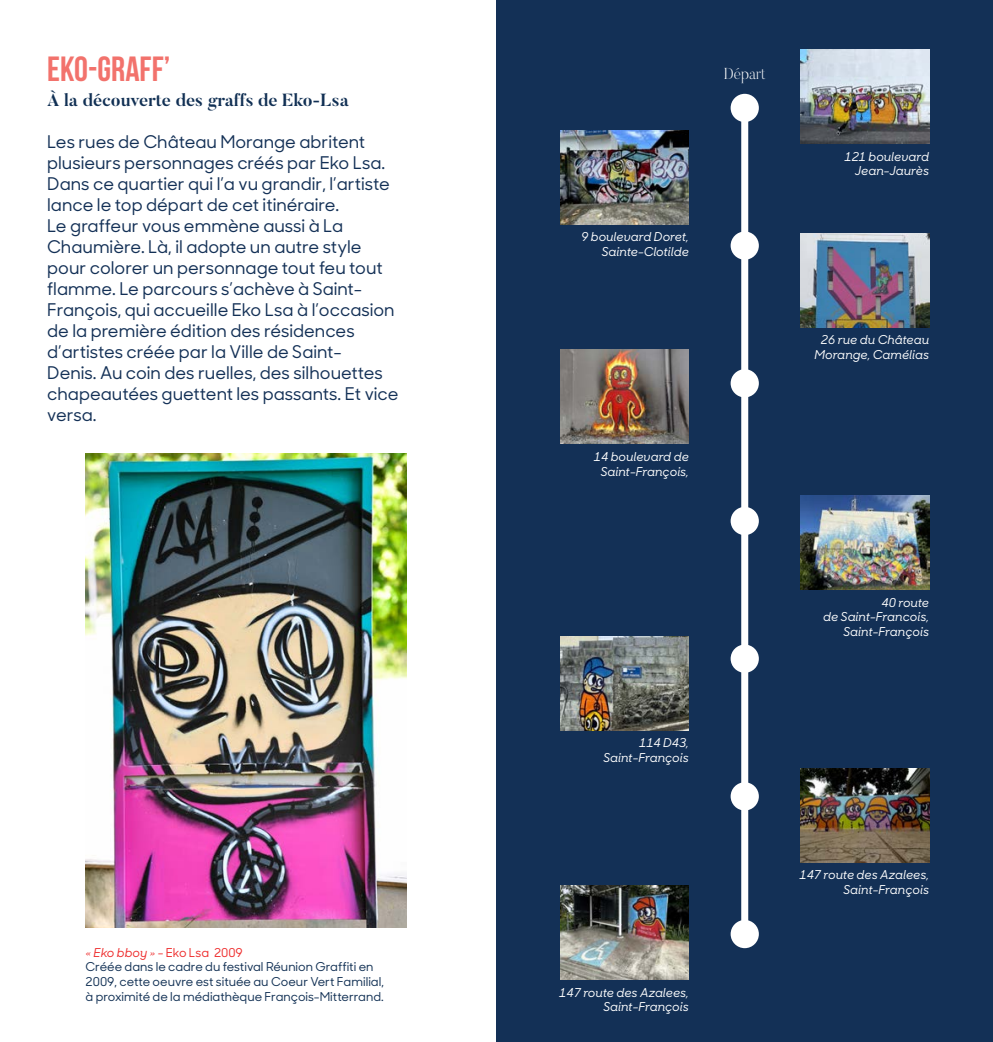
<style>
.page{position:relative;width:993px;height:1042px;background:#fff}
.page>*{position:absolute;margin:0;border:0;box-sizing:border-box;transform-origin:0 0}
.t1{font:700 35px "Bebas Neue";color:#f2726c}
.t2{font:500 17.5px/21px "Sharp Sans No 1";color:#133056}
.t3{font:700 17.5px "Butler";color:#113054}
.t4{font:200 15.75px "Butler";color:#fff}
.t5{font:italic 500 12.25px/14.7px "Sharp Sans No 1";color:#fff;text-align:right}
.t6{font:500 12.25px/14.7px "Sharp Sans No 1";color:#113054}
.t7{font:italic 500 12.25px "Sharp Sans No 1";color:#ee2d2d}
.s1{font-style:normal}
</style>
<div class="page">
<img style="left:86px;top:453px;width:320px;height:474px">
<div style="left:496px;top:0;width:496px;height:1042px;background:#133056"></div>
<img style="left:800px;top:50px;width:128px;height:93px">
<img style="left:560px;top:130px;width:128px;height:94px">
<img style="left:800px;top:233px;width:128px;height:94px">
<img style="left:560px;top:350px;width:128px;height:94px">
<img style="left:560px;top:636px;width:128px;height:94px">
<img style="left:560px;top:885px;width:128px;height:94px">
<img style="left:800px;top:495px;width:128px;height:94px">
<img style="left:800px;top:768px;width:128px;height:94px">
<div style="left:741px;top:108px;width:7px;height:826px;background:#fff"></div>
<div style="left:730px;top:94px;width:28px;height:28px;background:#fff;border-radius:50%"></div>
<div style="left:730px;top:231px;width:28px;height:29px;background:#fff;border-radius:50%"></div>
<div style="left:730px;top:369px;width:28px;height:28px;background:#fff;border-radius:50%"></div>
<div style="left:730px;top:507px;width:28px;height:28px;background:#fff;border-radius:50%"></div>
<div style="left:730px;top:644px;width:28px;height:29px;background:#fff;border-radius:50%"></div>
<div style="left:730px;top:782px;width:28px;height:28px;background:#fff;border-radius:50%"></div>
<div style="left:730px;top:920px;width:28px;height:28px;background:#fff;border-radius:50%"></div>
<p class="t1" style="left:47px;top:49px;width:124px">EKO-GRAFF’</p>
<p class="t3" style="left:47px;top:88px;width:303px">À la découverte des graffs de Eko-Lsa</p>
<p class="t2" style="left:47px;top:131px;width:353px">Les rues de Château Morange abritent plusieurs personnages créés par Eko Lsa.<br>Dans ce quartier qui l’a vu grandir, l’artiste lance le top départ de cet itinéraire.<br>Le graffeur vous emmène aussi à La Chaumière. Là, il adopte un autre style pour colorer un personnage tout feu tout flamme. Le parcours s’achève à Saint-François, qui accueille Eko Lsa à l’occasion de la première édition des résidences d’artistes créée par la Ville de Saint-<br>Denis. Au coin des ruelles, des silhouettes chapeautées guettent les passants. Et vice versa.</p>
<p class="t7" style="left:86px;top:943px;width:159px">« Eko bboy » - <span class="s1">Eko Lsa 2009</span></p>
<p class="t6" style="left:86px;top:959px;width:300px">Créée dans le cadre du festival Réunion Graffiti en<br>2009, cette oeuvre est située au Coeur Vert Familial,</p>
<p class="t6" style="left:86px;top:988px;width:299px">à proximité de la médiathèque François-Mitterrand.</p>
<p class="t4" style="left:723px;top:64px;width:43px">Départ</p>
<p class="t5" style="left:581px;top:230px;width:109px">9 boulevard Doret,</p>
<p class="t5" style="left:601px;top:245px;width:88px">Sainte-Clotilde</p>
<p class="t5" style="left:593px;top:449px;width:96px;text-align:center">14 boulevard de<br>Saint-François,</p>
<p class="t5" style="left:844px;top:149px;width:86px">121 boulevard<br>Jean-Jaurès</p>
<p class="t5" style="left:820px;top:333px;width:110px">26 rue du Château</p>
<p class="t5" style="left:814px;top:348px;width:116px">Morange, Camélias</p>
<p class="t5" style="left:639px;top:736px;width:51px">114 D43,</p>
<p class="t5" style="left:603px;top:751px;width:87px">Saint-François</p>
<p class="t5" style="left:559px;top:985px;width:131px">147 route des Azalees,<br>Saint-François</p>
<p class="t5" style="left:881px;top:595px;width:49px">40 route</p>
<p class="t5" style="left:823px;top:610px;width:107px">de Saint-Francois,<br>Saint-François</p>
<p class="t5" style="left:799px;top:868px;width:131px">147 route des Azalees,<br>Saint-François</p>
</div>
